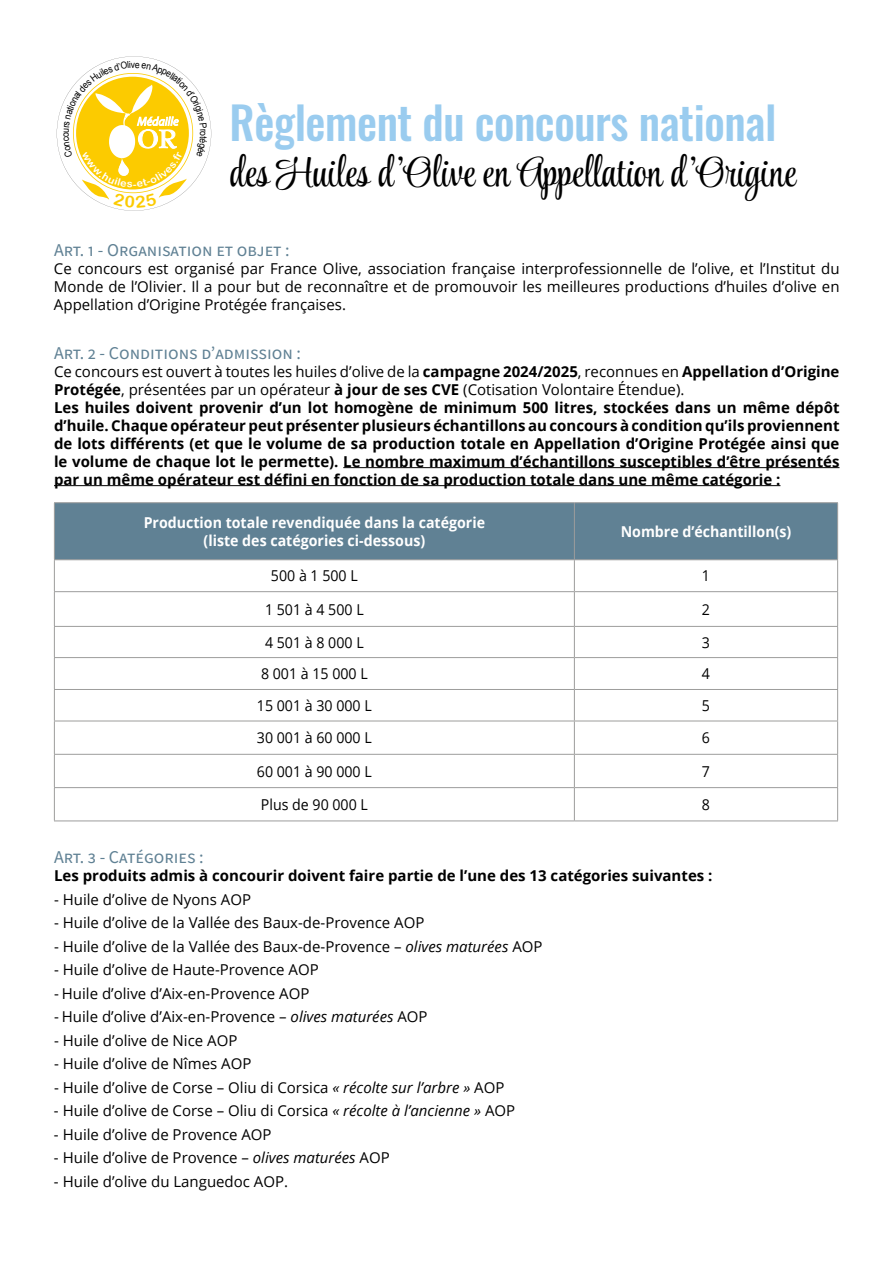
<style>
.page{position:relative;width:893px;height:1263px;background:#fff}
.page>*{position:absolute;margin:0;border:0;box-sizing:border-box;transform-origin:0 0}
.t1{font:45px "Oswald";letter-spacing:-.01em;color:#9accef}
.t2{font:42px "Style Script";color:#000}
.t3{font:18px "Source Sans Pro";color:#608194}
.t4{font:15px/18px "Open Sans";color:#000;text-align:justify}
.t5{font:700 15px/18px "Open Sans";color:#000}
.t6{font:15px "Open Sans";color:#000;scale:.95 1}
.t7{font:700 15px/18px "Open Sans";color:#fff;text-align:center;scale:.95 1}
.s1{font-weight:400}
.s2{font-style:italic}
</style>
<div class="page">
<hr style="left:343px;top:467px;width:496px;height:1px;background:#000">
<hr style="left:54px;top:485px;width:726px;height:1px;background:#000">
<div style="left:55px;top:503px;width:782px;height:56px;background:#608194"></div>
<hr style="left:54px;top:502px;width:520px;height:1px;background:#9d9d9c">
<hr style="left:54px;top:503px;width:1px;height:56px;background:#9d9d9c">
<hr style="left:574px;top:502px;width:264px;height:1px;background:#9d9d9c">
<hr style="left:574px;top:503px;width:1px;height:56px;background:#9d9d9c">
<hr style="left:837px;top:503px;width:1px;height:56px;background:#9d9d9c">
<hr style="left:54px;top:559px;width:520px;height:1px;background:#9d9d9c">
<hr style="left:54px;top:560px;width:1px;height:31px;background:#9d9d9c">
<hr style="left:574px;top:559px;width:264px;height:1px;background:#9d9d9c">
<hr style="left:574px;top:560px;width:1px;height:31px;background:#9d9d9c">
<hr style="left:837px;top:560px;width:1px;height:31px;background:#9d9d9c">
<hr style="left:54px;top:591px;width:520px;height:1px;background:#9d9d9c">
<hr style="left:54px;top:592px;width:1px;height:34px;background:#9d9d9c">
<hr style="left:574px;top:591px;width:264px;height:1px;background:#9d9d9c">
<hr style="left:574px;top:592px;width:1px;height:34px;background:#9d9d9c">
<hr style="left:837px;top:592px;width:1px;height:34px;background:#9d9d9c">
<hr style="left:54px;top:626px;width:520px;height:1px;background:#9d9d9c">
<hr style="left:54px;top:627px;width:1px;height:30px;background:#9d9d9c">
<hr style="left:574px;top:626px;width:264px;height:1px;background:#9d9d9c">
<hr style="left:574px;top:627px;width:1px;height:30px;background:#9d9d9c">
<hr style="left:837px;top:627px;width:1px;height:30px;background:#9d9d9c">
<hr style="left:54px;top:657px;width:520px;height:1px;background:#9d9d9c">
<hr style="left:54px;top:658px;width:1px;height:31px;background:#9d9d9c">
<hr style="left:574px;top:657px;width:264px;height:1px;background:#9d9d9c">
<hr style="left:574px;top:658px;width:1px;height:31px;background:#9d9d9c">
<hr style="left:837px;top:658px;width:1px;height:31px;background:#9d9d9c">
<hr style="left:54px;top:689px;width:520px;height:1px;background:#9d9d9c">
<hr style="left:54px;top:690px;width:1px;height:31px;background:#9d9d9c">
<hr style="left:574px;top:689px;width:264px;height:1px;background:#9d9d9c">
<hr style="left:574px;top:690px;width:1px;height:31px;background:#9d9d9c">
<hr style="left:837px;top:690px;width:1px;height:31px;background:#9d9d9c">
<hr style="left:54px;top:721px;width:520px;height:1px;background:#9d9d9c">
<hr style="left:54px;top:721px;width:1px;height:33px;background:#9d9d9c">
<hr style="left:574px;top:721px;width:264px;height:1px;background:#9d9d9c">
<hr style="left:574px;top:721px;width:1px;height:33px;background:#9d9d9c">
<hr style="left:837px;top:721px;width:1px;height:33px;background:#9d9d9c">
<hr style="left:54px;top:754px;width:520px;height:1px;background:#9d9d9c">
<hr style="left:54px;top:755px;width:1px;height:32px;background:#9d9d9c">
<hr style="left:574px;top:754px;width:264px;height:1px;background:#9d9d9c">
<hr style="left:574px;top:755px;width:1px;height:32px;background:#9d9d9c">
<hr style="left:837px;top:755px;width:1px;height:32px;background:#9d9d9c">
<hr style="left:54px;top:787px;width:520px;height:1px;background:#9d9d9c">
<hr style="left:54px;top:788px;width:1px;height:32px;background:#9d9d9c">
<hr style="left:574px;top:787px;width:264px;height:1px;background:#9d9d9c">
<hr style="left:574px;top:788px;width:1px;height:32px;background:#9d9d9c">
<hr style="left:837px;top:788px;width:1px;height:32px;background:#9d9d9c">
<hr style="left:54px;top:820px;width:520px;height:1px;background:#9d9d9c">
<hr style="left:574px;top:820px;width:264px;height:1px;background:#9d9d9c">
<svg style="left:57px;top:56px;width:154px;height:155px"></svg>
<h1 class="t1" style="left:230px;top:82px;width:548px">Règlement du concours national</h1>
<h2 class="t2" style="left:230px;top:147px;width:567px">des Huiles d’Olive en Appellation d’Origine</h2>
<p class="t3" style="left:54px;top:238px;width:237px">Art. 1 - Organisation et objet :</p>
<p class="t4" style="left:54px;top:259px;width:787px">Ce concours est organisé par France Olive, association française interprofessionnelle de l’olive, et l’Institut du Monde de l’Olivier. Il a pour but de reconnaître et de promouvoir les meilleures productions d’huiles d’olive en Appellation d’Origine Protégée françaises.</p>
<p class="t3" style="left:54px;top:341px;width:249px">Art. 2 - Conditions d’admission :</p>
<p class="t5" style="left:54px;top:362px;width:787px"><span class="s1">Ce concours est ouvert à toutes les huiles d’olive de la</span> campagne 2024/2025<span class="s1">, reconnues en</span> Appellation d’Origine Protégée<span class="s1">, présentées par un opérateur</span> à jour de ses CVE <span class="s1">(Cotisation Volontaire Étendue).<br></span>Les huiles doivent provenir d’un lot homogène de minimum 500 litres, stockées dans un même dépôt d’huile. Chaque opérateur peut présenter plusieurs échantillons au concours à condition qu’ils proviennent de lots différents (et que le volume de sa production totale en Appellation d’Origine Protégée ainsi que le volume de chaque lot le permette). Le nombre maximum d’échantillons susceptibles d’être présentés par un même opérateur est défini en fonction de sa production totale dans une même catégorie :</p>
<p class="t7" style="left:144px;top:513px;width:361px">Production totale revendiquée dans la catégorie (liste des catégories ci-dessous)</p>
<p class="t7" style="left:621px;top:522px;width:181px">Nombre d’échantillon(s)</p>
<p class="t6" style="left:271px;top:566px;width:93px">500 à 1 500 L</p>
<p class="t6" style="left:702px;top:566px;width:10px">1</p>
<p class="t6" style="left:265px;top:599px;width:105px">1 501 à 4 500 L</p>
<p class="t6" style="left:702px;top:599px;width:10px">2</p>
<p class="t6" style="left:265px;top:632px;width:105px">4 501 à 8 000 L</p>
<p class="t6" style="left:702px;top:632px;width:10px">3</p>
<p class="t6" style="left:261px;top:663px;width:114px">8 001 à 15 000 L</p>
<p class="t6" style="left:702px;top:663px;width:10px">4</p>
<p class="t6" style="left:257px;top:695px;width:122px">15 001 à 30 000 L</p>
<p class="t6" style="left:702px;top:695px;width:10px">5</p>
<p class="t6" style="left:257px;top:728px;width:122px">30 001 à 60 000 L</p>
<p class="t6" style="left:702px;top:728px;width:10px">6</p>
<p class="t6" style="left:257px;top:761px;width:122px">60 001 à 90 000 L</p>
<p class="t6" style="left:702px;top:761px;width:10px">7</p>
<p class="t6" style="left:261px;top:794px;width:114px">Plus de 90 000 L</p>
<p class="t6" style="left:702px;top:794px;width:10px">8</p>
<p class="t3" style="left:54px;top:846px;width:151px">Art. 3 - Catégories :</p>
<p class="t5" style="left:54px;top:866px;width:660px">Les produits admis à concourir doivent faire partie de l’une des 13 catégories suivantes :</p>
<p class="t4" style="left:54px;top:890px;width:199px">- Huile d’olive de Nyons AOP</p>
<p class="t4" style="left:54px;top:913px;width:372px">- Huile d’olive de la Vallée des Baux-de-Provence AOP</p>
<p class="t4" style="left:54px;top:937px;width:490px">- Huile d’olive de la Vallée des Baux-de-Provence – <span class="s2">olives maturées</span> AOP</p>
<p class="t4" style="left:54px;top:960px;width:266px">- Huile d’olive de Haute-Provence AOP</p>
<p class="t4" style="left:54px;top:984px;width:257px">- Huile d’olive d’Aix-en-Provence AOP</p>
<p class="t4" style="left:54px;top:1007px;width:375px">- Huile d’olive d’Aix-en-Provence – <span class="s2">olives maturées</span> AOP</p>
<p class="t4" style="left:54px;top:1031px;width:185px">- Huile d’olive de Nice AOP</p>
<p class="t4" style="left:54px;top:1054px;width:199px">- Huile d’olive de Nîmes AOP</p>
<p class="t4" style="left:54px;top:1078px;width:452px">- Huile d’olive de Corse – Oliu di Corsica <span class="s2">« récolte sur l’arbre »</span> AOP</p>
<p class="t4" style="left:54px;top:1101px;width:463px">- Huile d’olive de Corse – Oliu di Corsica <span class="s2">« récolte à l’ancienne »</span> AOP</p>
<p class="t4" style="left:54px;top:1125px;width:219px">- Huile d’olive de Provence AOP</p>
<p class="t4" style="left:54px;top:1148px;width:337px">- Huile d’olive de Provence – <span class="s2">olives maturées</span> AOP</p>
<p class="t4" style="left:54px;top:1172px;width:236px">- Huile d’olive du Languedoc AOP.</p>
</div>
